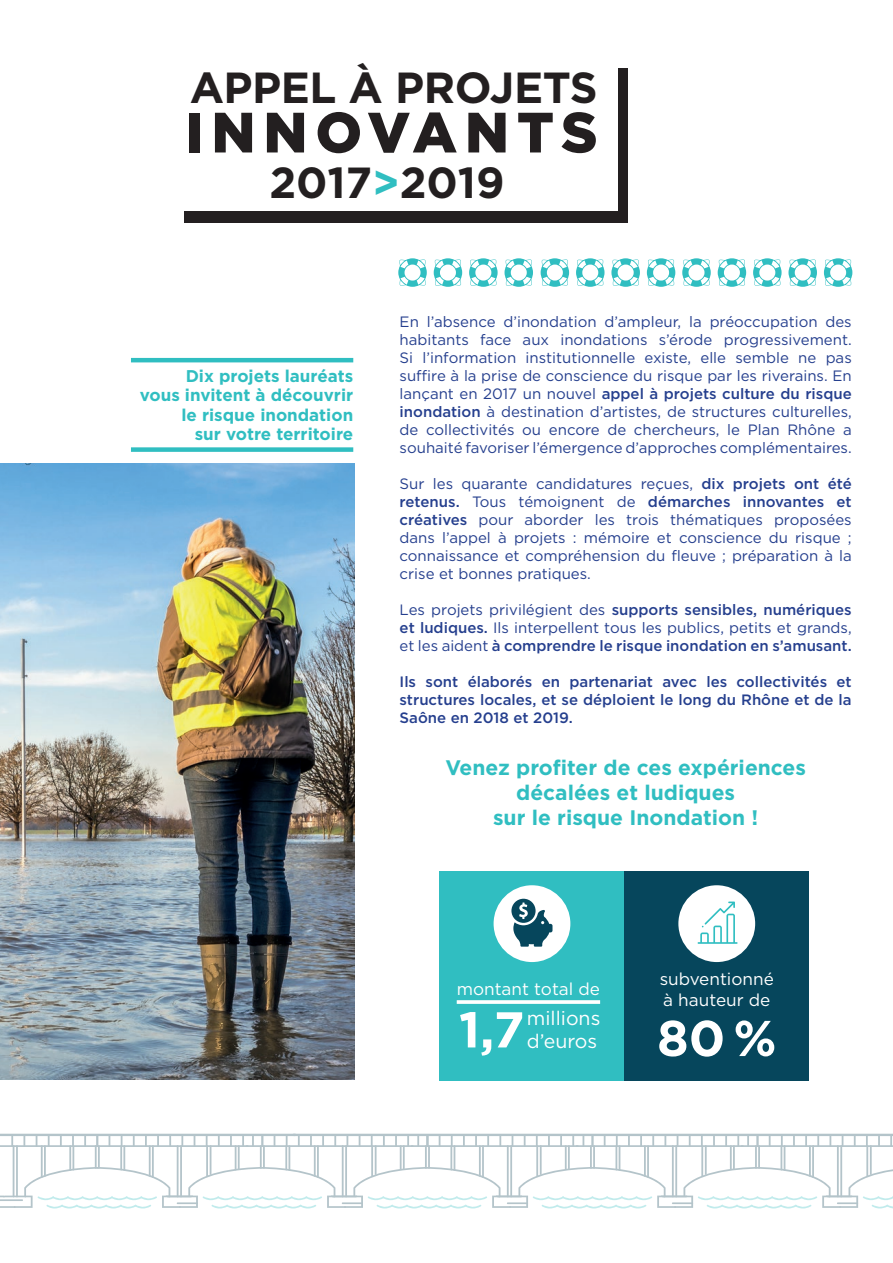
<style>
.page{position:relative;width:893px;height:1263px;background:#fff}
.page>*{position:absolute;margin:0;border:0;box-sizing:border-box;transform-origin:0 0}
.t1{font:900 56.7px "Gotham";letter-spacing:.14em;color:#231f20}
.t2{font:700 50.25px "Gotham";color:#fff}
.t3{font:700 43.5px "Gotham";letter-spacing:-.01em;color:#231f20}
.t4{font:700 21px/25.2px "Gotham";color:#30bec1;text-align:center}
.t5{font:19.5px/23.4px "Gotham";color:#fff}
.t6{font:17.1px/20.5px "Gotham";color:#fff}
.t7{font:700 16.95px/19.5px "Gotham";color:#30bec1;text-align:right}
.t8{font:15px/18px "Gotham";color:#253f8e;text-align:justify}
.t9{font:500 15px/18px "Gotham";color:#253f8e;text-align:justify}
.s1{color:#30bec1}
.s2{font-weight:500}
</style>
<div class="page">
<div style="left:185px;top:68px;width:443px;height:155px;background:#231f20"></div>
<div style="left:169px;top:54px;width:449px;height:157px;background:#fff"></div>
<svg style="left:398px;top:258px;width:29px;height:29px"></svg>
<svg style="left:434px;top:258px;width:28px;height:29px"></svg>
<svg style="left:469px;top:258px;width:29px;height:29px"></svg>
<svg style="left:504px;top:258px;width:29px;height:29px"></svg>
<svg style="left:541px;top:258px;width:28px;height:29px"></svg>
<svg style="left:576px;top:258px;width:28px;height:29px"></svg>
<svg style="left:611px;top:258px;width:29px;height:29px"></svg>
<svg style="left:647px;top:258px;width:28px;height:29px"></svg>
<svg style="left:682px;top:258px;width:29px;height:29px"></svg>
<svg style="left:718px;top:258px;width:28px;height:29px"></svg>
<svg style="left:753px;top:258px;width:29px;height:29px"></svg>
<svg style="left:788px;top:258px;width:29px;height:29px"></svg>
<svg style="left:824px;top:258px;width:28px;height:29px"></svg>
<svg style="left:0;top:1134px;width:893px;height:75px"></svg>
<div style="left:624px;top:872px;width:185px;height:209px;background:#06465c"></div>
<div style="left:440px;top:872px;width:184px;height:209px;background:#30bec1"></div>
<hr style="left:131px;top:358px;width:222px;height:4px;background:#30bec1">
<div style="left:131px;top:447px;width:222px;height:5px;background:#30bec1"></div>
<img style="left:0;top:463px;width:354px;height:617px">
<div style="left:494px;top:885px;width:76px;height:77px;background:#fff;border-radius:50%"></div>
<svg style="left:511px;top:899px;width:41px;height:48px"></svg>
<svg style="left:457px;top:1000px;width:143px;height:4px"></svg>
<div style="left:678px;top:885px;width:77px;height:77px;background:#fff;border-radius:50%"></div>
<svg style="left:698px;top:901px;width:40px;height:43px"></svg>
<p class="t3" style="left:190px;top:59px;width:409px">APPEL À PROJETS</p>
<p class="t1" style="left:185px;top:93px;width:414px">INNOVANTS</p>
<p class="t3" style="left:269px;top:154px;width:237px">2017<span class="s1">&gt;</span>2019</p>
<p class="t7" style="left:140px;top:366px;width:215px">Dix projets lauréats<br>vous invitent à découvrir le risque inondation<br>sur votre territoire</p>
<p class="t8" style="left:400px;top:312px;width:454px">En l’absence d’inondation d’ampleur, la préoccupation des habitants face aux inondations s’érode progressivement.<br>Si l’information institutionnelle existe, elle semble ne pas suffire à la prise de conscience du risque par les riverains. En lançant en 2017 un nouvel <span class="s2">appel à projets culture du risque inondation</span> à destination d’artistes, de structures culturelles, de collectivités ou encore de chercheurs, le Plan Rhône a souhaité favoriser l’émergence d’approches complémentaires.</p>
<p class="t8" style="left:400px;top:474px;width:454px">Sur les quarante candidatures reçues, <span class="s2">dix projets ont été retenus.</span> Tous témoignent de <span class="s2">démarches innovantes et créatives</span> pour aborder les trois thématiques proposées dans l’appel à projets : mémoire et conscience du risque ; connaissance et compréhension du fleuve ; préparation à la crise et bonnes pratiques.</p>
<p class="t8" style="left:400px;top:600px;width:454px">Les projets privilégient des <span class="s2">supports sensibles, numériques et ludiques.</span> Ils interpellent tous les publics, petits et grands, et les aident <span class="s2">à comprendre le risque inondation en s’amusant.</span></p>
<p class="t9" style="left:400px;top:672px;width:454px">Ils sont élaborés en partenariat avec les collectivités et structures locales, et se déploient le long du Rhône et de la Saône en 2018 et 2019.</p>
<p class="t4" style="left:445px;top:754px;width:362px">Venez profiter de ces expériences décalées et ludiques<br>sur le risque Inondation !</p>
<p class="t6" style="left:457px;top:978px;width:145px">montant total de</p>
<p class="t2" style="left:459px;top:996px;width:67px">1,7</p>
<p class="t5" style="left:527px;top:1005px;width:75px">millions d’euros</p>
<p class="t6" style="left:660px;top:968px;width:116px">subventionné à hauteur de</p>
<p class="t2" style="left:657px;top:1005px;width:121px">80 %</p>
</div>
